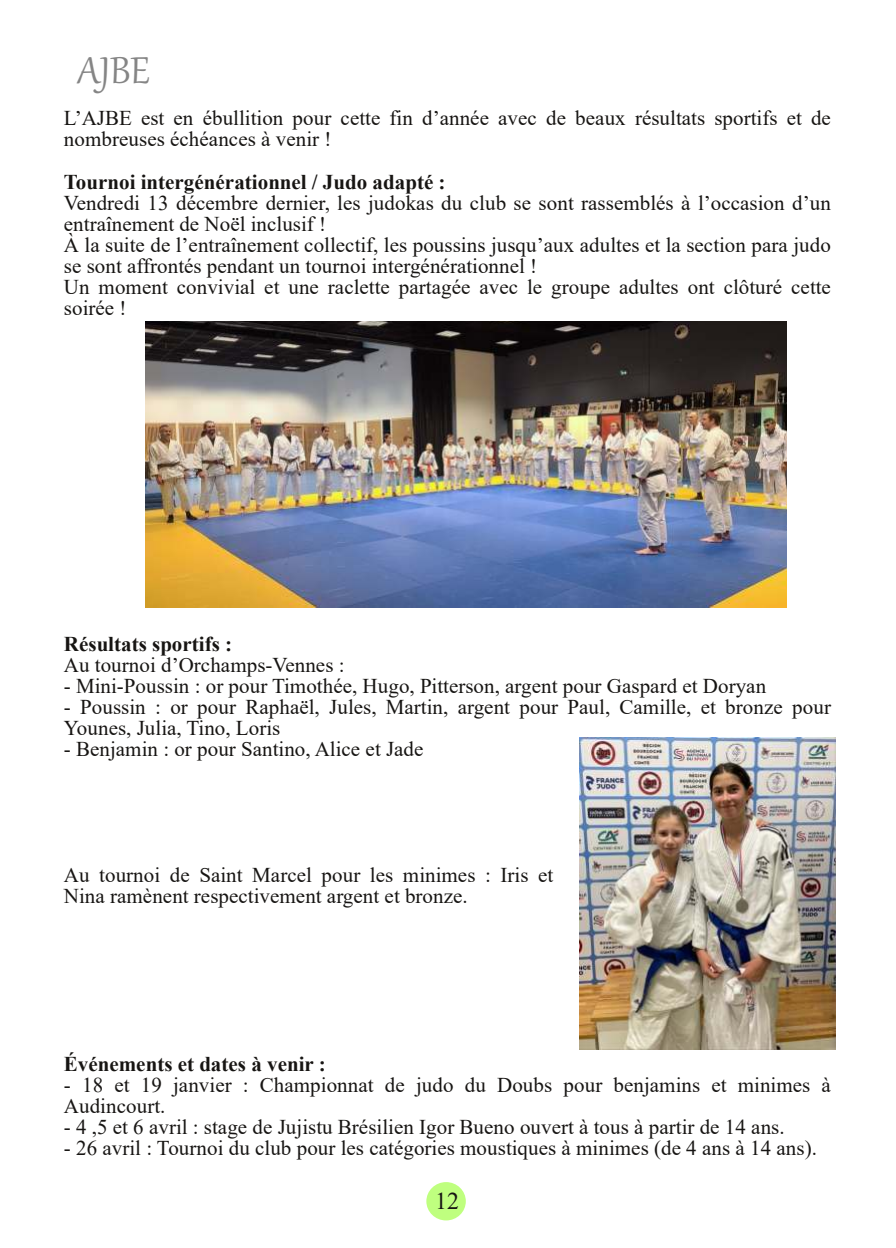
<style>
.page{position:relative;width:896px;height:1248px;background:#fff}
.page>*{position:absolute;margin:0;border:0;box-sizing:border-box;transform-origin:0 0}
.t1{font:46px "Gabriola";color:#858585}
.t2{font:24px "Times New Roman";color:#171513}
.t3{font:21px/21px "Times New Roman";letter-spacing:.005em;color:#171513}
.t4{font:700 21px "Times New Roman";color:#171513}
</style>
<div class="page">
<div style="left:426px;top:1181px;width:40px;height:39px;background:#bfff7f;border-radius:50%"></div>
<img style="left:145px;top:321px;width:641px;height:286px">
<img style="left:580px;top:737px;width:255px;height:312px">
<h1 class="t1" style="left:78px;top:40px;width:74px">AJBE</h1>
<p class="t3" style="left:64px;top:107px;width:768px">L’AJBE est en ébullition pour cette fin d’année avec de beaux résultats sportifs et de nombreuses échéances à venir !</p>
<p class="t4" style="left:64px;top:166px;width:383px">Tournoi intergénérationnel / Judo adapté :</p>
<p class="t3" style="left:64px;top:191px;width:768px">Vendredi 13 décembre dernier, les judokas du club se sont rassemblés à l’occasion d’un entraînement de Noël inclusif !<br>À la suite de l’entraînement collectif, les poussins jusqu’aux adultes et la section para judo se sont affrontés pendant un tournoi intergénérationnel !<br>Un moment convivial et une raclette partagée avec le groupe adultes ont clôturé cette soirée !</p>
<p class="t4" style="left:64px;top:628px;width:170px">Résultats sportifs :</p>
<p class="t3" style="left:64px;top:653px;width:282px">Au tournoi d’Orchamps-Vennes :</p>
<p class="t3" style="left:64px;top:674px;width:704px">- Mini-Poussin : or pour Timothée, Hugo, Pitterson, argent pour Gaspard et Doryan</p>
<p class="t3" style="left:64px;top:695px;width:768px">- Poussin : or pour Raphaël, Jules, Martin, argent pour Paul, Camille, et bronze pour<br>Younes, Julia, Tino, Loris</p>
<p class="t3" style="left:64px;top:737px;width:361px">- Benjamin : or pour Santino, Alice et Jade</p>
<p class="t3" style="left:64px;top:863px;width:491px">Au tournoi de Saint Marcel pour les minimes : Iris et<br>Nina ramènent respectivement argent et bronze.</p>
<p class="t4" style="left:64px;top:1048px;width:263px">Événements et dates à venir :</p>
<p class="t3" style="left:64px;top:1073px;width:768px">- 18 et 19 janvier : Championnat de judo du Doubs pour benjamins et minimes à<br>Audincourt.</p>
<p class="t3" style="left:64px;top:1115px;width:722px">- 4 ,5 et 6 avril : stage de Jujistu Brésilien Igor Bueno ouvert à tous à partir de 14 ans.</p>
<p class="t3" style="left:64px;top:1136px;width:754px">- 26 avril : Tournoi du club pour les catégories moustiques à minimes (de 4 ans à 14 ans).</p>
<p class="t2" style="left:435px;top:1183px;width:25px">12</p>
</div>
